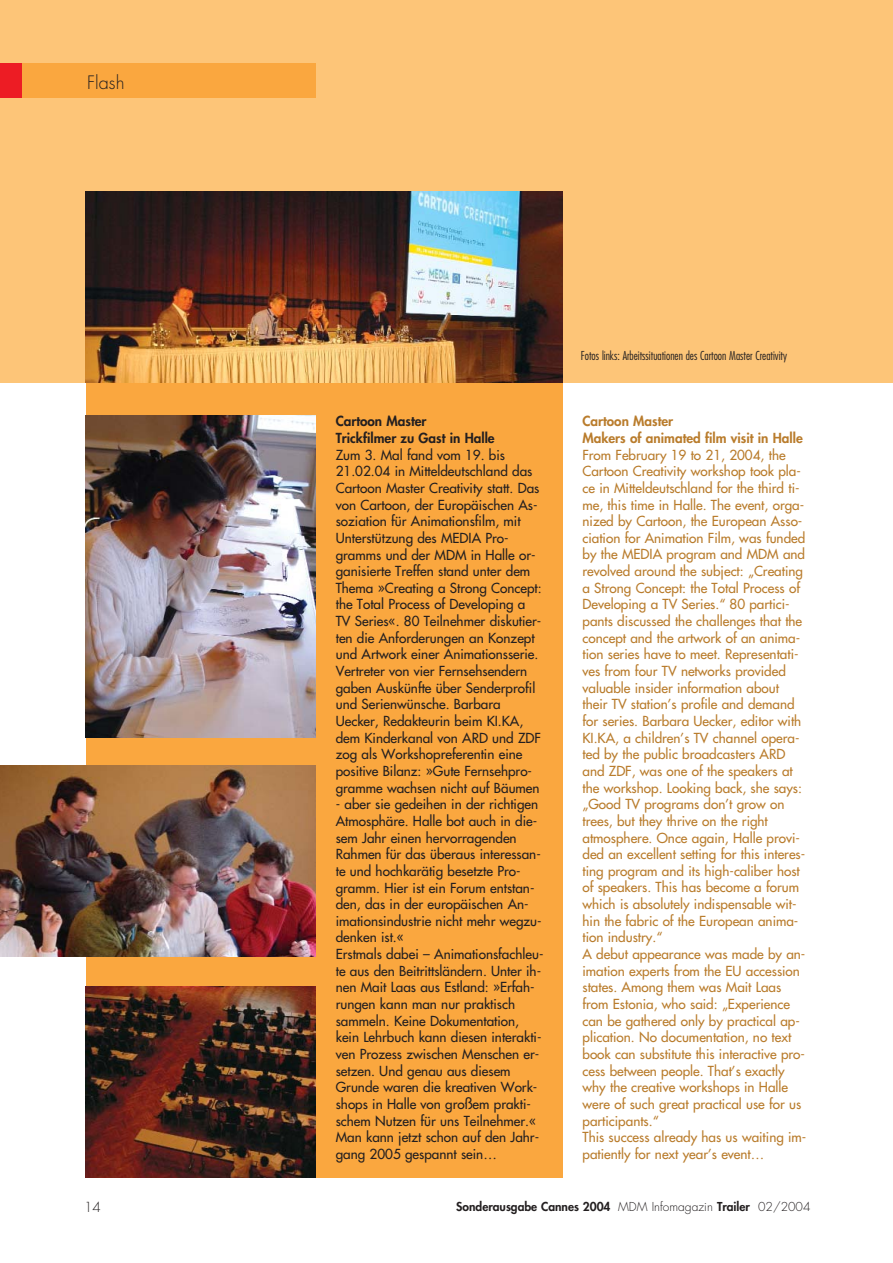
<style>
.page{position:relative;width:893px;height:1263px;background:#fff}
.page>*{position:absolute;margin:0;border:0;box-sizing:border-box;transform-origin:0 0}
.t1{font:300 18px "Futura";color:#231f20}
.t2{font:13.5px/16.6px "Futura";color:#b97c2c}
.t3{font:13.5px/16.6px "Futura";color:#231f20}
.t4{font:800 13.5px/16.6px "Futura";color:#b97c2c}
.t5{font:800 13.5px/16.6px "Futura";color:#231f20}
.t6{font:300 13.5px "Futura";color:#231f20}
.t7{font:300 condensed 12px "Futura";color:#231f20}
.t8{font:800 12px "Futura";color:#231f20}
.s1{font-weight:300}
</style>
<div class="page">
<div style="left:0;top:0;width:892px;height:383px;background:#fdc578"></div>
<div style="left:86px;top:383px;width:476px;height:795px;background:#faa73f"></div>
<div style="left:0;top:64px;width:315px;height:34px;background:#faa73f"></div>
<div style="left:0;top:64px;width:22px;height:34px;background:#ed1c24"></div>
<img style="left:86px;top:191px;width:476px;height:192px">
<img style="left:86px;top:986px;width:229px;height:192px">
<img style="left:86px;top:415px;width:229px;height:323px">
<img style="left:0;top:765px;width:315px;height:192px">
<h1 class="t1" style="left:87px;top:74px;width:39px">Flash</h1>
<p class="t5" style="left:336px;top:414px;width:160px">Cartoon Master<br>Trickfilmer zu Gast in Halle</p>
<p class="t3" style="left:336px;top:447px;width:207px">Zum 3. Mal fand vom 19. bis 21.02.04 in Mitteldeutschland das Cartoon Master Creativity statt. Das von Cartoon, der Europäischen As&shy;soziation für Animationsfilm, mit Unterstützung des MEDIA Pro&shy;gramms und der MDM in Halle or&shy;ganisierte Treffen stand unter dem Thema »Creating a Strong Concept: the Total Process of Developing a TV Series«. 80 Teilnehmer diskutier&shy;ten die Anforderungen an Konzept und Artwork einer Animationsserie.<br>Vertreter von vier Fernsehsendern gaben Auskünfte über Senderprofil und Serienwünsche. Barbara Uecker, Redakteurin beim KI.KA, dem Kinderkanal von ARD und ZDF zog als Workshopreferentin eine positive Bilanz: »Gute Fernsehpro&shy;gramme wachsen nicht auf Bäumen</p>
<p class="t3" style="left:336px;top:797px;width:209px">- aber sie gedeihen in der richtigen<br>Atmosphäre. Halle bot auch in die&shy;sem Jahr einen hervorragenden<br>Rahmen für das überaus interessan&shy;te und hochkarätig besetzte Pro&shy;gramm. Hier ist ein Forum entstan&shy;den, das in der europäischen An&shy;imationsindustrie nicht mehr wegzu&shy;denken ist.«<br>Erstmals dabei – Animationsfachleu&shy;te aus den Beitrittsländern. Unter ih&shy;nen Mait Laas aus Estland: »Erfah&shy;rungen kann man nur praktisch sammeln. Keine Dokumentation, kein Lehrbuch kann diesen interakti&shy;ven Prozess zwischen Menschen er&shy;setzen. Und genau aus diesem<br>Grunde waren die kreativen Work&shy;shops in Halle von großem prakti&shy;schem Nutzen für uns Teilnehmer.«<br>Man kann jetzt schon auf den Jahr&shy;gang 2005 gespannt sein…</p>
<p class="t7" style="left:580px;top:350px;width:208px">Fotos links: Arbeitssituationen des Cartoon Master Creativity</p>
<p class="t4" style="left:582px;top:414px;width:222px">Cartoon Master<br>Makers of animated film visit in Halle</p>
<p class="t2" style="left:582px;top:447px;width:225px">From February 19 to 21, 2004, the Cartoon Creativity workshop took pla&shy;ce in Mitteldeutschland for the third ti&shy;me, this time in Halle. The event, orga&shy;nized by Cartoon, the European Asso&shy;ciation for Animation Film, was funded by the MEDIA program and MDM and revolved around the subject: „Creating a Strong Concept: the Total Process of Developing a TV Series.“ 80 partici&shy;pants discussed the challenges that the concept and the artwork of an anima&shy;tion series have to meet. Representati&shy;ves from four TV networks provided valuable insider information about their TV station’s profile and demand for series. Barbara Uecker, editor with KI.KA, a children’s TV channel opera&shy;ted by the public broadcasters ARD and ZDF, was one of the speakers at the workshop. Looking back, she says: „Good TV programs don’t grow on trees, but they thrive on the right atmosphere. Once again, Halle provi&shy;ded an excellent setting for this interes&shy;ting program and its high-caliber host of speakers. This has become a forum which is absolutely indispensable wit&shy;hin the fabric of the European anima&shy;tion industry.“<br>A debut appearance was made by an&shy;imation experts from the EU accession states. Among them was Mait Laas from Estonia, who said: „Experience can be gathered only by practical ap&shy;plication. No documentation, no text book can substitute this interactive pro&shy;cess between people. That’s exactly why the creative workshops in Halle were of such great practical use for us participants.“<br>This success already has us waiting im&shy;patiently for next year’s event…</p>
<p class="t6" style="left:84px;top:1201px;width:18px">14</p>
<p class="t8" style="left:456px;top:1201px;width:356px">Sonderausgabe Cannes 2004 <span class="s1">MDM Infomagazin</span> Trailer <span class="s1">02/2004</span></p>
</div>
